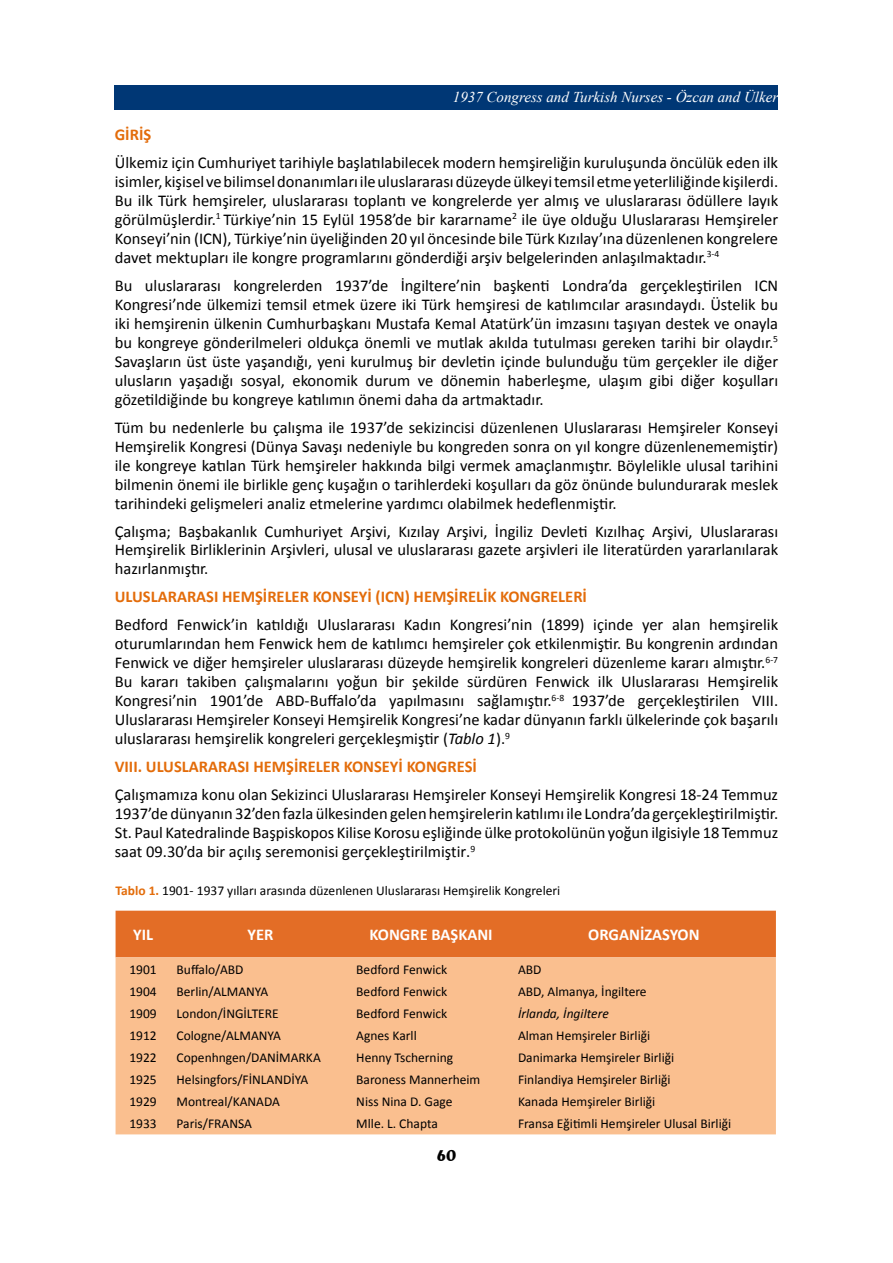
<style>
.page{position:relative;width:893px;height:1263px;background:#fff}
.page>*{position:absolute;margin:0;border:0;box-sizing:border-box;transform-origin:0 0}
.t1{font:16.5px/19px "Calibri";color:#000;text-align:justify}
.t2{font:700 16.5px "Calibri";color:#e36c0a}
.t3{font:700 16.5px "Calibri";color:#fff}
.t4{font:700 16.5px "Exotic 350 BT";color:#000}
.t5{font:italic 15px "Times New Roman";color:#fff}
.t6{font:13.5px "Calibri";color:#000}
.t7{font:italic 13.5px "Calibri";color:#000}
.s1{font-style:italic}
.s2{font-weight:700;color:#e36c0a}
</style>
<div class="page">
<div style="left:115px;top:85px;width:663px;height:24px;background:#003775"></div>
<div style="left:116px;top:911px;width:660px;height:46px;background:#e36d26"></div>
<div style="left:116px;top:957px;width:660px;height:177px;background:#fabf8f"></div>
<p class="t5" style="left:453px;top:86px;width:327px">1937 Congress and Turkish Nurses - Özcan and Ülker</p>
<p class="t2" style="left:115px;top:124px;width:38px">GİRİŞ</p>
<p class="t1" style="left:115px;top:153px;width:665px">Ülkemiz için Cumhuriyet tarihiyle başlatılabilecek modern hemşireliğin kuruluşunda öncülük eden ilk isimler, kişisel ve bilimsel donanımları ile uluslararası düzeyde ülkeyi temsil etme yeterliliğinde kişilerdi.<br>Bu ilk Türk hemşireler, uluslararası toplantı ve kongrelerde yer almış ve uluslararası ödüllere layık görülmüşlerdir.<sup>1</sup> Türkiye’nin 15 Eylül 1958’de bir kararname<sup>2</sup> ile üye olduğu Uluslararası Hemşireler Konseyi’nin (ICN), Türkiye’nin üyeliğinden 20 yıl öncesinde bile Türk Kızılay’ına düzenlenen kongrelere davet mektupları ile kongre programlarını gönderdiği arşiv belgelerinden anlaşılmaktadır.<sup>3-4</sup></p>
<p class="t1" style="left:115px;top:276px;width:665px">Bu uluslararası kongrelerden 1937’de İngiltere’nin başkenti Londra’da gerçekleştirilen ICN Kongresi’nde ülkemizi temsil etmek üzere iki Türk hemşiresi de katılımcılar arasındaydı. Üstelik bu iki hemşirenin ülkenin Cumhurbaşkanı Mustafa Kemal Atatürk’ün imzasını taşıyan destek ve onayla bu kongreye gönderilmeleri oldukça önemli ve mutlak akılda tutulması gereken tarihi bir olaydır.<sup>5<br></sup>Savaşların üst üste yaşandığı, yeni kurulmuş bir devletin içinde bulunduğu tüm gerçekler ile diğer ulusların yaşadığı sosyal, ekonomik durum ve dönemin haberleşme, ulaşım gibi diğer koşulları gözetildiğinde bu kongreye katılımın önemi daha da artmaktadır.</p>
<p class="t1" style="left:115px;top:418px;width:665px">Tüm bu nedenlerle bu çalışma ile 1937’de sekizincisi düzenlenen Uluslararası Hemşireler Konseyi Hemşirelik Kongresi (Dünya Savaşı nedeniyle bu kongreden sonra on yıl kongre düzenlenememiştir) ile kongreye katılan Türk hemşireler hakkında bilgi vermek amaçlanmıştır. Böylelikle ulusal tarihini bilmenin önemi ile birlikle genç kuşağın o tarihlerdeki koşulları da göz önünde bulundurarak meslek tarihindeki gelişmeleri analiz etmelerine yardımcı olabilmek hedeflenmiştir.</p>
<p class="t1" style="left:115px;top:522px;width:665px">Çalışma; Başbakanlık Cumhuriyet Arşivi, Kızılay Arşivi, İngiliz Devleti Kızılhaç Arşivi, Uluslararası Hemşirelik Birliklerinin Arşivleri, ulusal ve uluslararası gazete arşivleri ile literatürden yararlanılarak hazırlanmıştır.</p>
<p class="t2" style="left:115px;top:586px;width:474px">ULUSLARARASI HEMŞİRELER KONSEYİ (ICN) HEMŞİRELİK KONGRELERİ</p>
<p class="t1" style="left:115px;top:615px;width:665px">Bedford Fenwick’in katıldığı Uluslararası Kadın Kongresi’nin (1899) içinde yer alan hemşirelik oturumlarından hem Fenwick hem de katılımcı hemşireler çok etkilenmiştir. Bu kongrenin ardından Fenwick ve diğer hemşireler uluslararası düzeyde hemşirelik kongreleri düzenleme kararı almıştır.<sup>6-7<br></sup>Bu kararı takiben çalışmalarını yoğun bir şekilde sürdüren Fenwick ilk Uluslararası Hemşirelik Kongresi’nin 1901’de ABD-Buffalo’da yapılmasını sağlamıştır.<sup>6-8</sup> 1937’de gerçekleştirilen VIII.<br>Uluslararası Hemşireler Konseyi Hemşirelik Kongresi’ne kadar dünyanın farklı ülkelerinde çok başarılı uluslararası hemşirelik kongreleri gerçekleşmiştir (<span class="s1">Tablo 1</span>).<sup>9</sup></p>
<p class="t2" style="left:115px;top:756px;width:364px">VIII. ULUSLARARASI HEMŞİRELER KONSEYİ KONGRESİ</p>
<p class="t1" style="left:115px;top:785px;width:665px">Çalışmamıza konu olan Sekizinci Uluslararası Hemşireler Konseyi Hemşirelik Kongresi 18-24 Temmuz 1937’de dünyanın 32’den fazla ülkesinden gelen hemşirelerin katılımı ile Londra’da gerçekleştirilmiştir.<br>St. Paul Katedralinde Başpiskopos Kilise Korosu eşliğinde ülke protokolünün yoğun ilgisiyle 18 Temmuz saat 09.30’da bir açılış seremonisi gerçekleştirilmiştir.<sup>9</sup></p>
<p class="t6" style="left:116px;top:882px;width:446px"><span class="s2">Tablo 1.</span> 1901- 1937 yılları arasında düzenlenen Uluslararası Hemşirelik Kongreleri</p>
<p class="t3" style="left:133px;top:924px;width:21px">YIL</p>
<p class="t3" style="left:247px;top:924px;width:27px">YER</p>
<p class="t3" style="left:370px;top:924px;width:125px">KONGRE BAŞKANI</p>
<p class="t3" style="left:588px;top:924px;width:113px">ORGANİZASYON</p>
<p class="t6" style="left:129px;top:960px;width:29px">1901</p>
<p class="t6" style="left:177px;top:960px;width:68px">Buffalo/ABD</p>
<p class="t6" style="left:356px;top:960px;width:93px">Bedford Fenwick</p>
<p class="t6" style="left:518px;top:960px;width:25px">ABD</p>
<p class="t6" style="left:129px;top:983px;width:29px">1904</p>
<p class="t6" style="left:177px;top:983px;width:93px">Berlin/ALMANYA</p>
<p class="t6" style="left:356px;top:983px;width:93px">Bedford Fenwick</p>
<p class="t6" style="left:518px;top:983px;width:130px">ABD, Almanya, İngiltere</p>
<p class="t6" style="left:129px;top:1005px;width:29px">1909</p>
<p class="t6" style="left:177px;top:1005px;width:104px">London/İNGİLTERE</p>
<p class="t6" style="left:356px;top:1005px;width:93px">Bedford Fenwick</p>
<p class="t7" style="left:518px;top:1004px;width:92px">İrlanda, İngiltere</p>
<p class="t6" style="left:129px;top:1027px;width:29px">1912</p>
<p class="t6" style="left:177px;top:1027px;width:106px">Cologne/ALMANYA</p>
<p class="t6" style="left:356px;top:1027px;width:62px">Agnes Karll</p>
<p class="t6" style="left:518px;top:1027px;width:134px">Alman Hemşireler Birliği</p>
<p class="t6" style="left:129px;top:1049px;width:29px">1922</p>
<p class="t6" style="left:177px;top:1049px;width:146px">Copenhngen/DANİMARKA</p>
<p class="t6" style="left:356px;top:1049px;width:98px">Henny Tscherning</p>
<p class="t6" style="left:518px;top:1049px;width:158px">Danimarka Hemşireler Birliği</p>
<p class="t6" style="left:129px;top:1071px;width:29px">1925</p>
<p class="t6" style="left:177px;top:1071px;width:133px">Helsingfors/FİNLANDİYA</p>
<p class="t6" style="left:356px;top:1071px;width:126px">Baroness Mannerheim</p>
<p class="t6" style="left:518px;top:1071px;width:154px">Finlandiya Hemşireler Birliği</p>
<p class="t6" style="left:129px;top:1093px;width:29px">1929</p>
<p class="t6" style="left:177px;top:1093px;width:105px">Montreal/KANADA</p>
<p class="t6" style="left:356px;top:1093px;width:98px">Niss Nina D. Gage</p>
<p class="t6" style="left:518px;top:1093px;width:139px">Kanada Hemşireler Birliği</p>
<p class="t6" style="left:129px;top:1115px;width:29px">1933</p>
<p class="t6" style="left:177px;top:1115px;width:77px">Paris/FRANSA</p>
<p class="t6" style="left:356px;top:1115px;width:83px">Mlle. L. Chapta</p>
<p class="t6" style="left:518px;top:1115px;width:215px">Fransa Eğitimli Hemşireler Ulusal Birliği</p>
<p class="t4" style="left:437px;top:1146px;width:21px">60</p>
</div>
